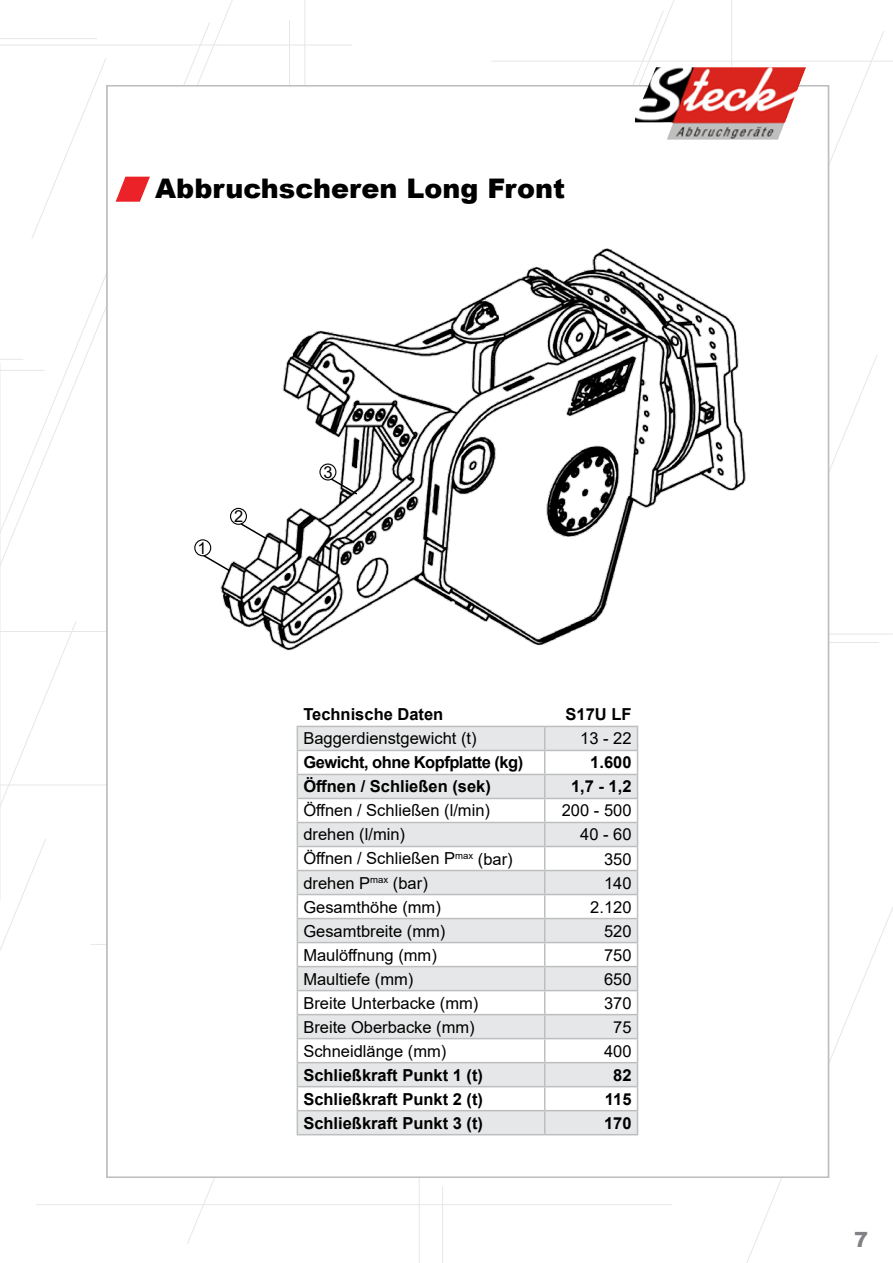
<style>
.page{position:relative;width:893px;height:1263px;background:#fff}
.page>*{position:absolute;margin:0;border:0;box-sizing:border-box;transform-origin:0 0}
.t1{font:900 27px "Arial";color:#000}
.t2{font:900 21px "Arial";color:#808285}
.t3{font:16.5px "Arial";color:#000}
.t4{font:700 16.5px "Arial";color:#000}
.t5{font:700 16.5px "Arial";letter-spacing:-.03em;color:#000}
</style>
<div class="page">
<svg style="left:0;top:22px;width:211px;height:542px"></svg>
<svg style="left:746px;top:901px;width:147px;height:362px"></svg>
<svg style="left:0;top:621px;width:77px;height:330px"></svg>
<svg style="left:829px;top:354px;width:48px;height:183px"></svg>
<svg style="left:187px;top:1178px;width:28px;height:66px"></svg>
<hr style="left:0;top:38px;width:97px;height:1px;background:#e6e7e8">
<hr style="left:491px;top:61px;width:402px;height:1px;background:#e6e7e8">
<svg style="left:0;top:359px;width:23px;height:1px"></svg>
<hr style="left:0;top:370px;width:45px;height:1px;background:#e6e7e8">
<hr style="left:0;top:784px;width:370px;height:1px;background:#e6e7e8">
<hr style="left:36px;top:1204px;width:636px;height:1px;background:#e6e7e8">
<hr style="left:0;top:631px;width:141px;height:1px;background:#e6e7e8">
<hr style="left:731px;top:0;width:1px;height:511px;background:#e6e7e8">
<hr style="left:289px;top:20px;width:1px;height:539px;background:#e6e7e8">
<hr style="left:304px;top:0;width:1px;height:504px;background:#e6e7e8">
<hr style="left:419px;top:753px;width:1px;height:510px;background:#e6e7e8">
<hr style="left:442px;top:1186px;width:1px;height:77px;background:#e6e7e8">
<hr style="left:0;top:45px;width:352px;height:1px;background:#e6e7e8">
<hr style="left:0;top:362px;width:1px;height:539px;background:#e6e7e8">
<svg style="left:829px;top:31px;width:55px;height:181px"></svg>
<svg style="left:31px;top:57px;width:76px;height:183px"></svg>
<hr style="left:733px;top:634px;width:160px;height:1px;background:#e6e7e8">
<hr style="left:719px;top:642px;width:160px;height:1px;background:#e6e7e8">
<hr style="left:90px;top:944px;width:283px;height:1px;background:#e6e7e8">
<div style="left:106px;top:85px;width:723px;height:1093px;background:#fff;border:2px solid #bcbec0"></div>
<svg style="left:115px;top:176px;width:35px;height:26px"></svg>
<svg style="left:298px;top:727px;width:339px;height:407px;fill:#e6e7e8"></svg>
<hr style="left:297px;top:726px;width:248px;height:1px;background:#bcbec0">
<hr style="left:545px;top:726px;width:93px;height:1px;background:#bcbec0">
<hr style="left:297px;top:750px;width:248px;height:1px;background:#bcbec0">
<hr style="left:545px;top:750px;width:93px;height:1px;background:#bcbec0">
<hr style="left:297px;top:774px;width:248px;height:1px;background:#bcbec0">
<hr style="left:545px;top:774px;width:93px;height:1px;background:#bcbec0">
<hr style="left:297px;top:798px;width:248px;height:1px;background:#bcbec0">
<hr style="left:545px;top:798px;width:93px;height:1px;background:#bcbec0">
<hr style="left:297px;top:822px;width:248px;height:1px;background:#bcbec0">
<hr style="left:545px;top:822px;width:93px;height:1px;background:#bcbec0">
<hr style="left:297px;top:846px;width:248px;height:1px;background:#bcbec0">
<hr style="left:545px;top:846px;width:93px;height:1px;background:#bcbec0">
<hr style="left:297px;top:870px;width:248px;height:1px;background:#bcbec0">
<hr style="left:545px;top:870px;width:93px;height:1px;background:#bcbec0">
<hr style="left:297px;top:894px;width:248px;height:1px;background:#bcbec0">
<hr style="left:545px;top:894px;width:93px;height:1px;background:#bcbec0">
<hr style="left:297px;top:918px;width:248px;height:1px;background:#bcbec0">
<hr style="left:545px;top:918px;width:93px;height:1px;background:#bcbec0">
<hr style="left:297px;top:942px;width:248px;height:1px;background:#bcbec0">
<hr style="left:545px;top:942px;width:93px;height:1px;background:#bcbec0">
<hr style="left:297px;top:966px;width:248px;height:1px;background:#bcbec0">
<hr style="left:545px;top:966px;width:93px;height:1px;background:#bcbec0">
<hr style="left:297px;top:990px;width:248px;height:1px;background:#bcbec0">
<hr style="left:545px;top:990px;width:93px;height:1px;background:#bcbec0">
<hr style="left:297px;top:1014px;width:248px;height:1px;background:#bcbec0">
<hr style="left:545px;top:1014px;width:93px;height:1px;background:#bcbec0">
<hr style="left:297px;top:1038px;width:248px;height:1px;background:#bcbec0">
<hr style="left:545px;top:1038px;width:93px;height:1px;background:#bcbec0">
<hr style="left:297px;top:1062px;width:248px;height:1px;background:#bcbec0">
<hr style="left:545px;top:1062px;width:93px;height:1px;background:#bcbec0">
<hr style="left:297px;top:1086px;width:248px;height:1px;background:#bcbec0">
<hr style="left:545px;top:1086px;width:93px;height:1px;background:#bcbec0">
<hr style="left:297px;top:1110px;width:248px;height:1px;background:#bcbec0">
<svg style="left:297px;top:727px;width:1px;height:407px"></svg>
<hr style="left:545px;top:1110px;width:93px;height:1px;background:#bcbec0">
<svg style="left:544px;top:727px;width:1px;height:407px"></svg>
<svg style="left:637px;top:727px;width:1px;height:407px"></svg>
<hr style="left:297px;top:1134px;width:248px;height:1px;background:#bcbec0">
<hr style="left:545px;top:1134px;width:93px;height:1px;background:#bcbec0">
<img style="left:277px;top:248px;width:469px;height:403px">
<svg style="left:194px;top:507px;width:83px;height:138px"></svg>
<div style="left:230px;top:508px;width:17px;height:17px;border:1px solid #000;border-radius:50%"></div>
<svg style="left:329px;top:477px;width:30px;height:19px"></svg>
<div style="left:319px;top:463px;width:17px;height:17px;border:1px solid #000;border-radius:50%"></div>
<img style="left:635px;top:67px;width:171px;height:73px">
<h1 class="t1" style="left:155px;top:169px;width:411px">Abbruchscheren Long Front</h1>
<p class="t3" style="left:197px;top:537px;width:11px">1</p>
<p class="t3" style="left:234px;top:504px;width:11px">2</p>
<p class="t3" style="left:323px;top:461px;width:11px">3</p>
<p class="t4" style="left:303px;top:703px;width:141px">Technische Daten</p>
<p class="t4" style="left:565px;top:703px;width:68px">S17U LF</p>
<p class="t3" style="left:303px;top:727px;width:175px">Baggerdienstgewicht (t)</p>
<p class="t3" style="left:580px;top:727px;width:53px">13 - 22</p>
<p class="t5" style="left:303px;top:751px;width:221px">Gewicht, ohne Kopfplatte (kg)</p>
<p class="t4" style="left:590px;top:751px;width:43px">1.600</p>
<p class="t4" style="left:303px;top:775px;width:189px">Öffnen / Schließen (sek)</p>
<p class="t4" style="left:571px;top:775px;width:62px">1,7 - 1,2</p>
<p class="t3" style="left:303px;top:799px;width:188px">Öffnen / Schließen (l/min)</p>
<p class="t3" style="left:562px;top:799px;width:71px">200 - 500</p>
<p class="t3" style="left:303px;top:823px;width:103px">drehen (l/min)</p>
<p class="t3" style="left:580px;top:823px;width:53px">40 - 60</p>
<p class="t3" style="left:303px;top:847px;width:211px">Öffnen / Schließen P<sup>max</sup> (bar)</p>
<p class="t3" style="left:604px;top:847px;width:29px">350</p>
<p class="t3" style="left:303px;top:871px;width:126px">drehen P<sup>max</sup> (bar)</p>
<p class="t3" style="left:604px;top:871px;width:29px">140</p>
<p class="t3" style="left:303px;top:895px;width:139px">Gesamthöhe (mm)</p>
<p class="t3" style="left:590px;top:895px;width:43px">2.120</p>
<p class="t3" style="left:303px;top:919px;width:144px">Gesamtbreite (mm)</p>
<p class="t3" style="left:604px;top:919px;width:29px">520</p>
<p class="t3" style="left:303px;top:943px;width:135px">Maulöffnung (mm)</p>
<p class="t3" style="left:604px;top:943px;width:29px">750</p>
<p class="t3" style="left:303px;top:967px;width:112px">Maultiefe (mm)</p>
<p class="t3" style="left:604px;top:967px;width:29px">650</p>
<p class="t3" style="left:303px;top:991px;width:177px">Breite Unterbacke (mm)</p>
<p class="t3" style="left:604px;top:991px;width:29px">370</p>
<p class="t3" style="left:303px;top:1015px;width:173px">Breite Oberbacke (mm)</p>
<p class="t3" style="left:613px;top:1015px;width:20px">75</p>
<p class="t3" style="left:303px;top:1039px;width:145px">Schneidlänge (mm)</p>
<p class="t3" style="left:604px;top:1039px;width:29px">400</p>
<p class="t4" style="left:303px;top:1063px;width:181px">Schließkraft Punkt 1 (t)</p>
<p class="t4" style="left:613px;top:1063px;width:20px">82</p>
<p class="t4" style="left:303px;top:1087px;width:181px">Schließkraft Punkt 2 (t)</p>
<p class="t4" style="left:605px;top:1087px;width:28px">115</p>
<p class="t4" style="left:303px;top:1111px;width:181px">Schließkraft Punkt 3 (t)</p>
<p class="t4" style="left:604px;top:1111px;width:29px">170</p>
<p class="t2" style="left:854px;top:1224px;width:16px">7</p>
</div>
